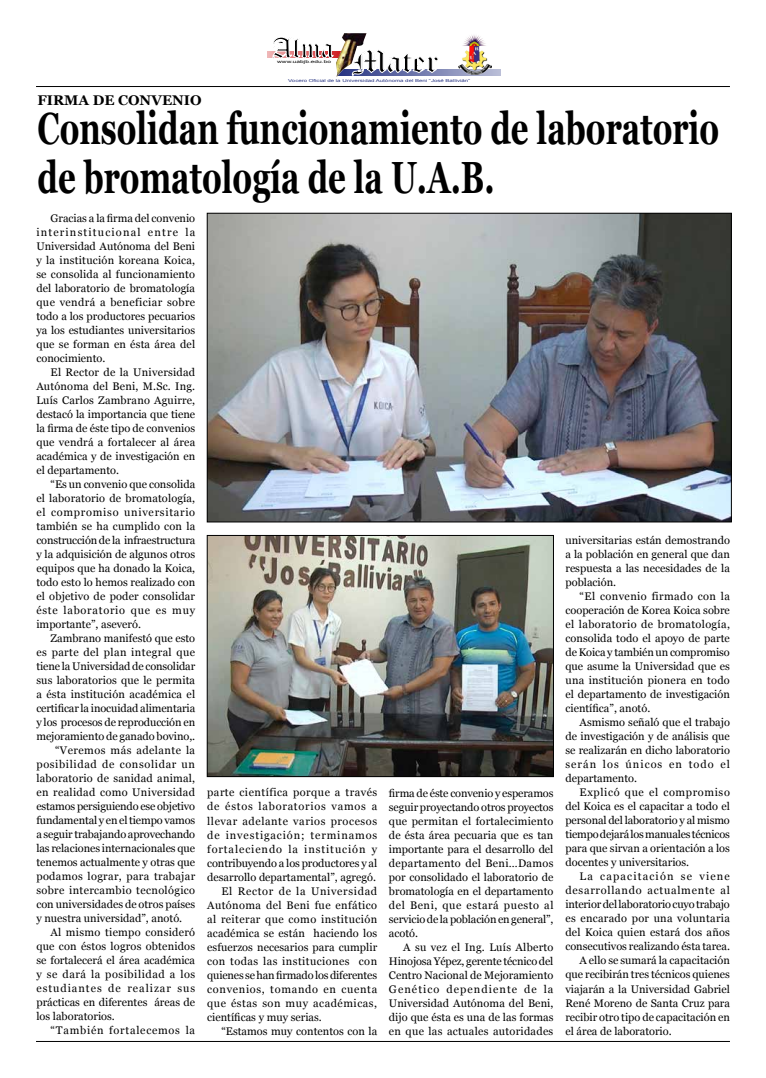
<style>
.page{position:relative;width:766px;height:1078px;background:#fff}
.page>*{position:absolute;margin:0;border:0;box-sizing:border-box;transform-origin:0 0}
.t1{font:700 45px/48px "Georgia";color:#000;scale:.69 1}
.t2{font:700 14px "Georgia";color:#000}
.t3{font:11px/14px "Georgia";color:#000;text-align:justify}
.t4{font:11px "Georgia";letter-spacing:.035em;color:#000}
.t5{font:11px "Georgia";letter-spacing:.03em;color:#000}
.t6{font:11px "Georgia";letter-spacing:.06em;color:#000}
.t7{font:11px "Georgia";letter-spacing:.02em;color:#000}
.t8{font:11px "Georgia";letter-spacing:.045em;color:#000}
.t9{font:11px "Georgia";letter-spacing:.08em;color:#000}
.t10{font:11px "Georgia";letter-spacing:.04em;color:#000}
.t11{font:11px "Georgia";letter-spacing:.025em;color:#000}
.t12{font:11px "Georgia";letter-spacing:.07em;color:#000}
.t13{font:11px "Georgia";letter-spacing:.055em;color:#000}
.t14{font:11px "Georgia";letter-spacing:.065em;color:#000}
.t15{font:11px "Georgia";letter-spacing:.05em;color:#000}
.t16{font:11px "Georgia";letter-spacing:.09em;color:#000}
.t17{font:11px "Georgia";letter-spacing:.105em;color:#000}
.t18{font:4.1px "Arial";color:#283583;scale:1.48 1}
.t19{font:4.1px "Arial";color:#000;scale:1.6 1}
</style>
<div class="page">
<hr style="left:36px;top:1040px;width:693px;height:1px;background:#000">
<svg style="left:268px;top:51px;width:68px;height:7px"></svg>
<svg style="left:439px;top:69px;width:61px;height:7px"></svg>
<svg style="left:272px;top:37px;width:61px;height:21px"></svg>
<svg style="left:366px;top:50px;width:73px;height:26px"></svg>
<img style="left:336px;top:33px;width:30px;height:44px">
<img style="left:459px;top:35px;width:33px;height:39px">
<hr style="left:36px;top:86px;width:693px;height:1px;background:#000">
<img style="left:209px;top:215px;width:520px;height:305px">
<div style="left:207px;top:213px;width:524px;height:309px;border:1px solid #000"></div>
<img style="left:209px;top:537px;width:342px;height:237px">
<div style="left:207px;top:535px;width:346px;height:241px;border:1px solid #000"></div>
<p class="t19" style="left:277px;top:59px;width:35px">www.uabjb.edu.bo</p>
<p class="t18" style="left:288px;top:77px;width:124px">Vocero Oficial de la Universidad Autónoma del Beni “José Ballivián”</p>
<p class="t2" style="left:37px;top:91px;width:166px">FIRMA DE CONVENIO</p>
<h1 class="t1" style="left:37px;top:105px;width:989px">Consolidan funcionamiento de laboratorio de bromatología de la U.A.B.</h1>
<p class="t3" style="left:36px;top:211px;width:160px;text-indent:14px">Gracias a la firma del convenio interinstitucional entre la Universidad Autónoma del Beni y la institución koreana Koica, se consolida al funcionamiento del laboratorio de bromatología que vendrá a beneficiar sobre todo a los productores pecuarios ya los estudiantes universitarios que se forman en ésta área del conocimiento.</p>
<p class="t3" style="left:36px;top:365px;width:160px;text-indent:14px">El Rector de la Universidad Autónoma del Beni, M.Sc. Ing.<br>Luís Carlos Zambrano Aguirre, destacó la importancia que tiene la firma de éste tipo de convenios que vendrá a fortalecer al área académica y de investigación en el departamento.</p>
<p class="t3" style="left:36px;top:477px;width:160px;text-indent:14px">“Es un convenio que consolida el laboratorio de bromatología, el compromiso universitario también se ha cumplido con la construcción de la infraestructura y la adquisición de algunos otros equipos que ha donado la Koica, todo esto lo hemos realizado con el objetivo de poder consolidar éste laboratorio que es muy importante”, aseveró.</p>
<p class="t3" style="left:51px;top:631px;width:146px">Zambrano manifestó que esto</p>
<p class="t4" style="left:36px;top:645px;width:160px">es parte del plan integral que</p>
<p class="t3" style="left:36px;top:659px;width:160px">tiene la Universidad de consolidar</p>
<p class="t3" style="left:36px;top:673px;width:160px">sus laboratorios que le permita</p>
<p class="t7" style="left:36px;top:687px;width:160px">a ésta institución académica el</p>
<p class="t3" style="left:36px;top:701px;width:160px">certificar la inocuidad alimentaria</p>
<p class="t3" style="left:36px;top:715px;width:160px">y los procesos de reproducción en</p>
<p class="t3" style="left:36px;top:729px;width:160px">mejoramiento de ganado bovino,.</p>
<p class="t10" style="left:55px;top:743px;width:142px">“Veremos más adelante la</p>
<p class="t6" style="left:36px;top:757px;width:160px">posibilidad de consolidar un</p>
<p class="t7" style="left:36px;top:771px;width:160px">laboratorio de sanidad animal,</p>
<p class="t5" style="left:36px;top:785px;width:160px">en realidad como Universidad</p>
<p class="t3" style="left:36px;top:799px;width:160px">estamos persiguiendo ese objetivo</p>
<p class="t3" style="left:36px;top:813px;width:160px">fundamental y en el tiempo vamos</p>
<p class="t3" style="left:36px;top:827px;width:160px">a seguir trabajando aprovechando</p>
<p class="t3" style="left:36px;top:841px;width:160px">las relaciones internacionales que</p>
<p class="t3" style="left:36px;top:855px;width:160px">tenemos actualmente y otras que</p>
<p class="t5" style="left:36px;top:869px;width:160px">podamos lograr, para trabajar</p>
<p class="t5" style="left:36px;top:883px;width:160px">sobre intercambio tecnológico</p>
<p class="t3" style="left:36px;top:897px;width:160px">con universidades de otros países</p>
<p class="t3" style="left:36px;top:911px;width:147px">y nuestra universidad”, anotó.</p>
<p class="t11" style="left:51px;top:925px;width:146px">Al mismo tiempo consideró</p>
<p class="t3" style="left:36px;top:939px;width:160px">que con éstos logros obtenidos</p>
<p class="t3" style="left:36px;top:953px;width:160px">se fortalecerá el área académica</p>
<p class="t15" style="left:36px;top:967px;width:160px">y se dará la posibilidad a los</p>
<p class="t16" style="left:36px;top:981px;width:160px">estudiantes de realizar sus</p>
<p class="t3" style="left:36px;top:995px;width:160px">prácticas en diferentes áreas de</p>
<p class="t3" style="left:36px;top:1009px;width:80px">los laboratorios.</p>
<p class="t12" style="left:51px;top:1023px;width:146px">“También fortalecemos la</p>
<p class="t3" style="left:565px;top:533px;width:166px">universitarias están demostrando a la población en general que dan respuesta a las necesidades de la población.</p>
<p class="t3" style="left:565px;top:589px;width:166px;text-indent:14px">“El convenio firmado con la cooperación de Korea Koica sobre el laboratorio de bromatología, consolida todo el apoyo de parte de Koica y también un compromiso que asume la Universidad que es una institución pionera en todo el departamento de investigación científica”, anotó.</p>
<p class="t3" style="left:565px;top:715px;width:166px;text-indent:14px">Asmismo señaló que el trabajo de investigación y de análisis que se realizarán en dicho laboratorio serán los únicos en todo el departamento.</p>
<p class="t3" style="left:565px;top:785px;width:166px;text-indent:14px">Explicó que el compromiso del Koica es el capacitar a todo el personal del laboratorio y al mismo tiempo dejará los manuales técnicos para que sirvan a orientación a los docentes y universitarios.</p>
<p class="t17" style="left:579px;top:869px;width:152px">La capacitación se viene</p>
<p class="t14" style="left:565px;top:883px;width:166px">desarrollando actualmente al</p>
<p class="t3" style="left:565px;top:897px;width:166px">interior del laboratorio cuyo trabajo</p>
<p class="t11" style="left:565px;top:911px;width:166px">es encarado por una voluntaria</p>
<p class="t3" style="left:565px;top:925px;width:166px">del Koica quien estará dos años</p>
<p class="t3" style="left:565px;top:939px;width:166px">consecutivos realizando ésta tarea.</p>
<p class="t3" style="left:579px;top:953px;width:152px">A ello se sumará la capacitación</p>
<p class="t3" style="left:565px;top:967px;width:166px">que recibirán tres técnicos quienes</p>
<p class="t3" style="left:565px;top:981px;width:166px">viajarán a la Universidad Gabriel</p>
<p class="t3" style="left:565px;top:995px;width:166px">René Moreno de Santa Cruz para</p>
<p class="t3" style="left:565px;top:1009px;width:166px">recibir otro tipo de capacitación en</p>
<p class="t3" style="left:565px;top:1023px;width:108px">el área de laboratorio.</p>
<p class="t8" style="left:207px;top:785px;width:171px">parte científica porque a través</p>
<p class="t12" style="left:207px;top:799px;width:171px">de éstos laboratorios vamos a</p>
<p class="t13" style="left:207px;top:813px;width:171px">llevar adelante varios procesos</p>
<p class="t9" style="left:207px;top:827px;width:171px">de investigación; terminamos</p>
<p class="t9" style="left:207px;top:841px;width:171px">fortaleciendo la institución y</p>
<p class="t3" style="left:207px;top:855px;width:171px">contribuyendo a los productores y al</p>
<p class="t3" style="left:207px;top:869px;width:170px">desarrollo departamental”, agregó.</p>
<p class="t6" style="left:221px;top:883px;width:157px">El Rector de la Universidad</p>
<p class="t4" style="left:207px;top:897px;width:171px">Autónoma del Beni fue enfático</p>
<p class="t4" style="left:207px;top:911px;width:171px">al reiterar que como institución</p>
<p class="t3" style="left:207px;top:925px;width:171px">académica se están haciendo los</p>
<p class="t3" style="left:207px;top:939px;width:171px">esfuerzos necesarios para cumplir</p>
<p class="t10" style="left:207px;top:953px;width:171px">con todas las instituciones con</p>
<p class="t3" style="left:207px;top:967px;width:171px">quienes se han firmado los diferentes</p>
<p class="t6" style="left:207px;top:981px;width:171px">convenios, tomando en cuenta</p>
<p class="t8" style="left:207px;top:995px;width:171px">que éstas son muy académicas,</p>
<p class="t3" style="left:207px;top:1009px;width:116px">científicas y muy serias.</p>
<p class="t3" style="left:221px;top:1023px;width:157px">“Estamos muy contentos con la</p>
<p class="t3" style="left:389px;top:785px;width:166px">firma de éste convenio y esperamos seguir proyectando otros proyectos que permitan el fortalecimiento de ésta área pecuaria que es tan importante para el desarrollo del departamento del Beni…Damos por consolidado el laboratorio de bromatología en el departamento del Beni, que estará puesto al servicio de la población en general”, acotó.</p>
<p class="t3" style="left:389px;top:939px;width:166px;text-indent:14px">A su vez el Ing. Luís Alberto Hinojosa Yépez, gerente técnico del Centro Nacional de Mejoramiento Genético dependiente de la Universidad Autónoma del Beni, dijo que ésta es una de las formas en que las actuales autoridades</p>
</div>
